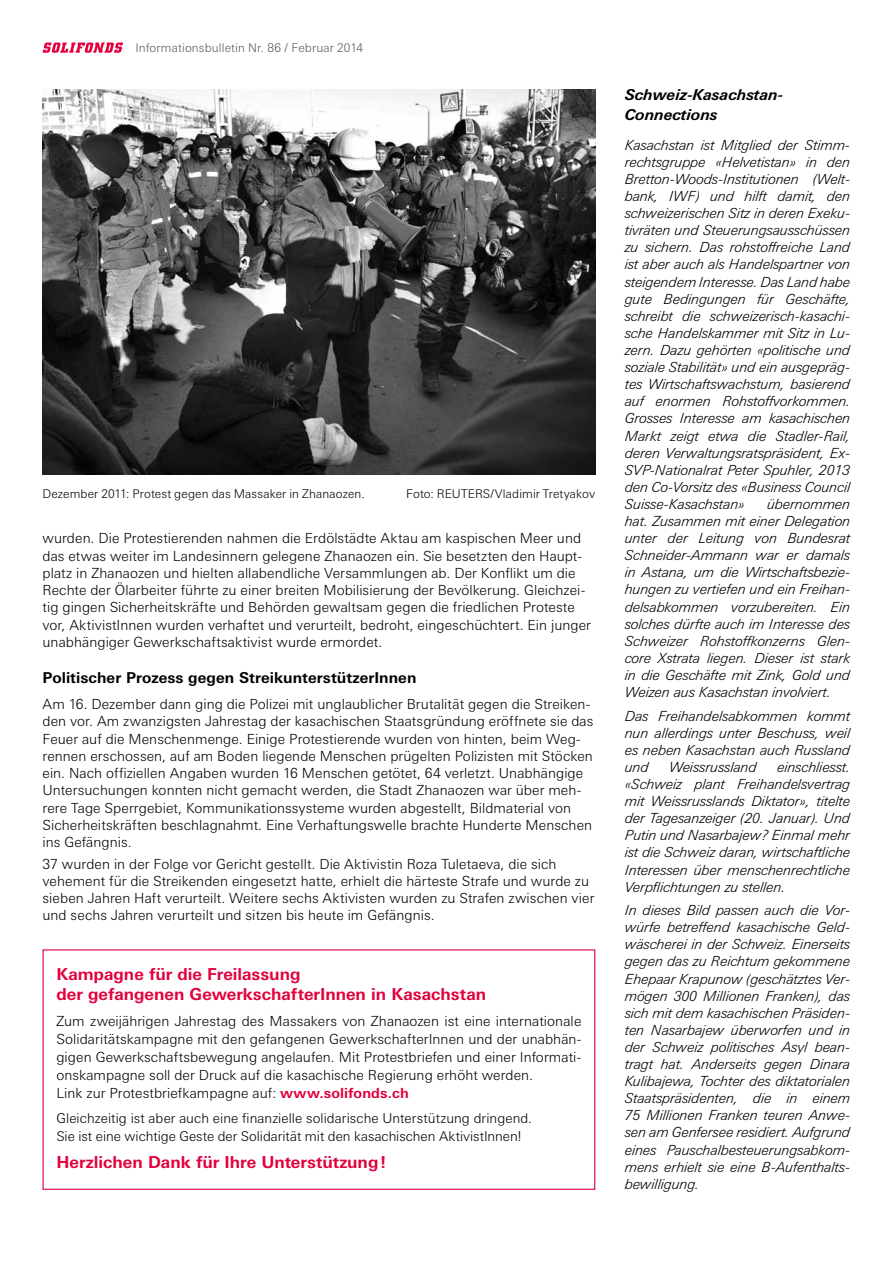
<style>
.page{position:relative;width:893px;height:1263px;background:#fff}
.page>*{position:absolute;margin:0;border:0;box-sizing:border-box;transform-origin:0 0}
.t1{font:700 16.5px/19.5px "Linotype Univers Basic";color:#e2003d}
.t2{font:700 15px "Linotype Univers Basic";letter-spacing:.005em;color:#000}
.t3{font:italic 700 15px/19.5px "Linotype Univers Basic";color:#000}
.t4{font:italic 300 13.95px/17.1px "Linotype Univers Basic";color:#000;text-align:justify}
.t5{font:300 13.95px/17.2px "Linotype Univers Basic";letter-spacing:.005em;color:#000}
.t6{font:300 13.5px/18px "Linotype Univers Basic";color:#000}
.t7{font:300 12px "Linotype Univers Basic";letter-spacing:.005em;color:#000}
.t8{font:300 12px "Linotype Univers Basic";letter-spacing:.01em;color:#5a5b5d}
.s1{font-weight:700;color:#e2003d}
</style>
<div class="page">
<svg style="left:43px;top:43px;width:80px;height:10px"></svg>
<div style="left:43px;top:949px;width:552px;height:241px;border:1px solid #e2003d"></div>
<img style="left:43px;top:89px;width:552px;height:386px">
<p class="t8" style="left:136px;top:41px;width:229px">Informationsbulletin Nr. 86 / Februar 2014</p>
<p class="t7" style="left:43px;top:487px;width:324px">Dezember 2011: Protest gegen das Massaker in Zhanaozen.</p>
<p class="t7" style="left:406px;top:487px;width:190px">Foto: REUTERS/Vladimir Tretyakov</p>
<p class="t5" style="left:43px;top:530px;width:550px">wurden. Die Protestierenden nahmen die Erdölstädte Aktau am kaspischen Meer und das etwas weiter im Landesinnern gelegene Zhanaozen ein. Sie besetzten den Haupt&shy;platz in Zhanaozen und hielten allabendliche Versammlungen ab. Der Konflikt um die Rechte der Ölarbeiter führte zu einer breiten Mobilisierung der Bevölkerung. Gleichzei&shy;tig gingen Sicherheitskräfte und Behörden gewaltsam gegen die friedlichen Proteste vor, AktivistInnen wurden verhaftet und verurteilt, bedroht, eingeschüchtert. Ein junger unabhängiger Gewerkschaftsaktivist wurde ermordet.</p>
<p class="t2" style="left:43px;top:669px;width:375px">Politischer Prozess gegen StreikunterstützerInnen</p>
<p class="t5" style="left:43px;top:695px;width:552px">Am 16. Dezember dann ging die Polizei mit unglaublicher Brutalität gegen die Streiken&shy;den vor. Am zwanzigsten Jahrestag der kasachischen Staatsgründung eröffnete sie das Feuer auf die Menschenmenge. Einige Protestierende wurden von hinten, beim Weg&shy;rennen erschossen, auf am Boden liegende Menschen prügelten Polizisten mit Stöcken ein. Nach offiziellen Angaben wurden 16 Menschen getötet, 64 verletzt. Unabhängige Untersuchungen konnten nicht gemacht werden, die Stadt Zhanaozen war über meh&shy;rere Tage Sperrgebiet, Kommunikationssysteme wurden abgestellt, Bildmaterial von Sicherheitskräften beschlagnahmt. Eine Verhaftungswelle brachte Hunderte Menschen ins Gefängnis.</p>
<p class="t5" style="left:43px;top:855px;width:553px">37 wurden in der Folge vor Gericht gestellt. Die Aktivistin Roza Tuletaeva, die sich vehement für die Streikenden eingesetzt hatte, erhielt die härteste Strafe und wurde zu sieben Jahren Haft verurteilt. Weitere sechs Aktivisten wurden zu Strafen zwischen vier und sechs Jahren verurteilt und sitzen bis heute im Gefängnis.</p>
<p class="t1" style="left:56px;top:964px;width:431px">Kampagne für die Freilassung<br>der gefangenen GewerkschafterInnen in Kasachstan</p>
<p class="t5" style="left:56px;top:1012px;width:526px;line-height:18px">Zum zweijährigen Jahrestag des Massakers von Zhanaozen ist eine internationale Solidaritätskampagne mit den gefangenen GewerkschafterInnen und der unabhän&shy;gigen Gewerkschaftsbewegung angelaufen. Mit Protestbriefen und einer Informati&shy;onskampagne soll der Druck auf die kasachische Regierung erhöht werden.<br>Link zur Protestbriefkampagne auf: <span class="s1">www.solifonds.ch</span></p>
<p class="t6" style="left:56px;top:1109px;width:477px">Gleichzeitig ist aber auch eine finanzielle solidarische Unterstützung dringend.<br>Sie ist eine wichtige Geste der Solidarität mit den kasachischen AktivistInnen!</p>
<p class="t1" style="left:56px;top:1152px;width:331px">Herzlichen Dank für Ihre Unterstützung!</p>
<p class="t3" style="left:625px;top:85px;width:160px">Schweiz-Kasachstan-<br>Connections</p>
<p class="t4" style="left:625px;top:136px;width:227px">Kasachstan ist Mitglied der Stimm&shy;rechtsgruppe «Helvetistan» in den Bretton-Woods-Institutionen (Welt&shy;bank, IWF) und hilft damit, den schweizerischen Sitz in deren Exeku&shy;tivräten und Steuerungsausschüssen zu sichern. Das rohstoffreiche Land ist aber auch als Handelspartner von steigendem Interesse. Das Land habe gute Bedingungen für Geschäfte, schreibt die schweizerisch-kasachi&shy;sche Handelskammer mit Sitz in Lu&shy;zern. Dazu gehörten «politische und soziale Stabilität» und ein ausgepräg&shy;tes Wirtschaftswachstum, basierend auf enormen Rohstoffvorkommen.<br>Grosses Interesse am kasachischen Markt zeigt etwa die Stadler-Rail, deren Verwaltungsratspräsident, Ex-SVP-Nationalrat Peter Spuhler, 2013 den Co-Vorsitz des «Business Council Suisse-Kasachstan»</p>
<p class="t4" style="left:625px;top:495px;width:227px;text-indent:142px">übernommen hat. Zusammen mit einer Delegation unter der Leitung von Bundesrat Schneider-Ammann war er damals in Astana, um die Wirtschaftsbezie&shy;hungen zu vertiefen und ein Freihan&shy;delsabkommen vorzubereiten. Ein solches dürfte auch im Interesse des Schweizer Rohstoffkonzerns Glen&shy;core Xstrata liegen. Dieser ist stark in die Geschäfte mit Zink, Gold und Weizen aus Kasachstan involviert.</p>
<p class="t4" style="left:625px;top:707px;width:227px">Das Freihandelsabkommen kommt nun allerdings unter Beschuss, weil es neben Kasachstan auch Russland und</p>
<p class="t4" style="left:625px;top:758px;width:227px;text-indent:152px">einschliesst. «Schweiz plant Freihandelsvertrag mit Weissrusslands Diktator», titelte der Tagesanzeiger (20. Januar). Und Putin und Nasarbajew? Einmal mehr ist die Schweiz daran, wirtschaftliche Interessen über menschenrechtliche Verpflichtungen zu stellen.</p>
<p class="t4" style="left:625px;top:901px;width:227px">In dieses Bild passen auch die Vor&shy;würfe betreffend kasachische Geld&shy;wäscherei in der Schweiz. Einerseits gegen das zu Reichtum gekommene Ehepaar Krapunow (geschätztes Ver&shy;mögen 300 Millionen Franken), das sich mit dem kasachischen Präsiden&shy;ten Nasarbajew überworfen und in der Schweiz politisches Asyl bean&shy;tragt hat. Anderseits gegen Dinara Kulibajewa, Tochter des diktatorialen Staatspräsidenten, die in einem 75 Millionen Franken teuren Anwe&shy;sen am Genfersee residiert. Aufgrund eines Pauschalbesteuerungsabkom&shy;mens erhielt sie eine B-Aufenthalts&shy;bewilligung.</p>
<p class="t4" style="left:669px;top:758px;width:89px">Weissrussland</p>
</div>
